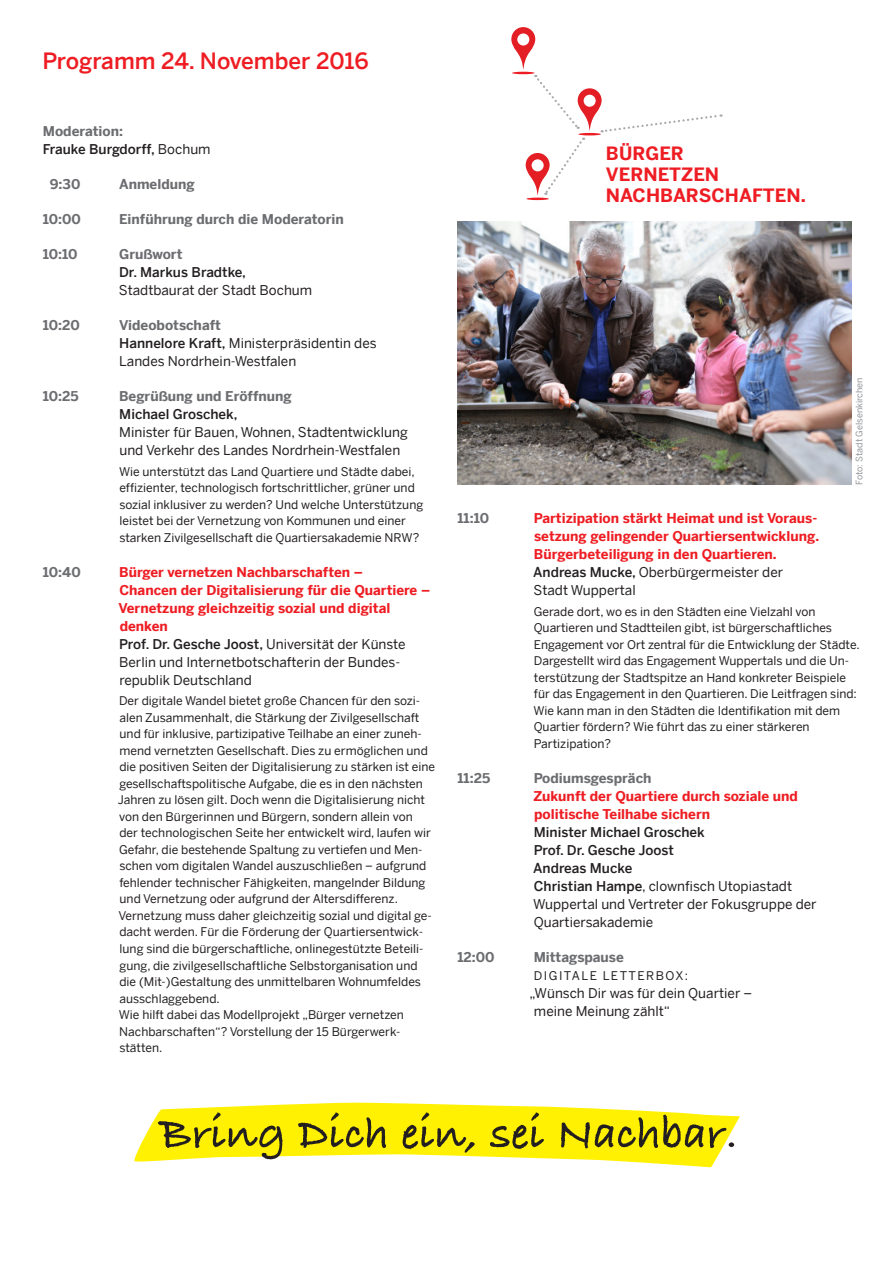
<style>
.page{position:relative;width:893px;height:1263px;background:#fff}
.page>*{position:absolute;margin:0;border:0;box-sizing:border-box;transform-origin:0 0}
.Überschrift1{font:500 22.5px "Benton Sans";color:#ee1d23}
.t1{font:700 18.45px/21px "Benton Sans";color:#ee1d23}
.Programm{font:13.5px/18px "Benton Sans";color:#231f20}
.Programm-2{font:700 13.5px/18px "Benton Sans";color:#ee1d23}
.Programm-3{font:700 13.5px "Benton Sans";color:#6c6d70}
.Programm-4{font:500 13.5px "Benton Sans";color:#231f20}
.Inhalt{font:12px/16.5px "Benton Sans";color:#231f20}
.Programm-5{font:12px "Benton Sans";letter-spacing:.12em;color:#231f20}
.Fließtext{font:9px "Benton Sans";color:#939598}
.s1{font-weight:400}
.s2{font-weight:700;color:#6c6d70}
.s3{font-weight:500}
.s4{font-weight:500;color:#231f20}
.s5{font-weight:400;color:#231f20}
.s6{font-weight:700;color:#ee1d23}
</style>
<div class="page">
<hr style="left:526px;top:198px;width:23px;height:2px;background:#ee1d23;border-radius:50%">
<svg style="left:511px;top:27px;width:210px;height:169px"></svg>
<svg style="left:134px;top:1103px;width:606px;height:64px"></svg>
<img style="left:457px;top:221px;width:395px;height:264px">
<p class="Überschrift1" style="left:43px;top:47px;width:328px">Programm 24. November 2016</p>
<p class="Programm-3" style="left:43px;top:123px;width:82px">Moderation:</p>
<p class="Programm-4" style="left:43px;top:141px;width:169px">Frauke Burgdorff, <span class="s1">Bochum</span></p>
<p class="Programm-3" style="left:50px;top:176px;width:32px">9:30</p>
<p class="Programm-3" style="left:119px;top:176px;width:77px">Anmeldung</p>
<p class="Programm-3" style="left:43px;top:211px;width:40px">10:00</p>
<p class="Programm-3" style="left:119px;top:211px;width:226px">Einführung durch die Moderatorin</p>
<p class="Programm-3" style="left:43px;top:246px;width:36px">10:10</p>
<p class="Programm" style="left:119px;top:245px;width:195px"><span class="s2">Grußwort<br></span><span class="s3">Dr. Markus Bradtke,<br></span>Stadtbaurat der Stadt Bochum</p>
<p class="Programm-3" style="left:43px;top:317px;width:38px">10:20</p>
<p class="Programm" style="left:119px;top:316px;width:259px"><span class="s2">Videobotschaft<br></span><span class="s3">Hannelore Kraft,</span> Ministerpräsidentin des<br>Landes Nordrhein-Westfalen</p>
<p class="Programm-3" style="left:43px;top:388px;width:37px">10:25</p>
<p class="Programm" style="left:119px;top:387px;width:290px"><span class="s2">Begrüßung und Eröffnung<br></span><span class="s3">Michael Groschek,<br></span>Minister für Bauen, Wohnen, Stadtentwicklung und Verkehr des Landes Nordrhein-Westfalen</p>
<p class="Inhalt" style="left:119px;top:463px;width:306px">Wie unterstützt das Land Quartiere und Städte dabei, effizienter, technologisch fortschrittlicher, grüner und sozial inklusiver zu werden? Und welche Unterstützung leistet bei der Vernetzung von Kommunen und einer starken Zivilgesellschaft die Quartiersakademie NRW?</p>
<p class="Programm-3" style="left:43px;top:564px;width:39px">10:40</p>
<p class="Programm-2" style="left:119px;top:563px;width:313px">Bürger vernetzen Nachbarschaften –<br>Chancen der Digitalisierung für die Quartiere – Vernetzung gleichzeitig sozial und digital denken<br><span class="s4">Prof. Dr. Gesche Joost,</span> <span class="s5">Universität der Künste Berlin und Internetbotschafterin der Bundes&shy;republik Deutschland</span></p>
<p class="Inhalt" style="left:118px;top:693px;width:319px">Der digitale Wandel bietet große Chancen für den sozi&shy;alen Zusammenhalt, die Stärkung der Zivilgesellschaft und für inklusive, partizipative Teilhabe an einer zuneh&shy;mend vernetzten Gesellschaft. Dies zu ermöglichen und die positiven Seiten der Digitalisierung zu stärken ist eine gesellschaftspolitische Aufgabe, die es in den nächsten Jahren zu lösen gilt. Doch wenn die Digitalisierung nicht von den Bürgerinnen und Bürgern, sondern allein von<br>der technologischen Seite her entwickelt wird, laufen wir Gefahr, die bestehende Spaltung zu vertiefen und Men&shy;schen vom digitalen Wandel auszuschließen – aufgrund fehlender technischer Fähigkeiten, mangelnder Bildung und Vernetzung oder aufgrund der Altersdifferenz.<br>Vernetzung muss daher gleichzeitig sozial und digital ge&shy;dacht werden. Für die Förderung der Quartiersentwick&shy;lung sind die bürgerschaftliche, onlinegestützte Beteili&shy;gung, die zivilgesellschaftliche Selbstorganisation und die (Mit-)Gestaltung des unmittelbaren Wohnumfeldes ausschlaggebend.<br>Wie hilft dabei das Modellprojekt „Bürger vernetzen Nachbarschaften“? Vorstellung der 15 Bürgerwerk&shy;stätten.</p>
<h2 class="t1" style="left:606px;top:142px;width:201px">BÜRGER<br>VERNETZEN<br>NACHBARSCHAFTEN.</h2>
<p class="Fließtext" style="left:854px;top:485px;width:109px;rotate:-90deg">Foto: Stadt Gelsenkirchen</p>
<p class="Programm-3" style="left:457px;top:510px;width:33px">11:10</p>
<p class="Programm-2" style="left:533px;top:509px;width:288px">Partizipation stärkt Heimat und ist Voraus&shy;setzung gelingender Quartiersentwicklung.<br>Bürgerbeteiligung in den Quartieren.<br><span class="s4">Andreas Mucke,</span> <span class="s5">Oberbürgermeister der Stadt Wuppertal</span></p>
<p class="Inhalt" style="left:533px;top:603px;width:328px">Gerade dort, wo es in den Städten eine Vielzahl von Quartieren und Stadtteilen gibt, ist bürgerschaftliches Engagement vor Ort zentral für die Entwicklung der Städte.<br>Dargestellt wird das Engagement Wuppertals und die Un&shy;terstützung der Stadtspitze an Hand konkreter Beispiele für das Engagement in den Quartieren. Die Leitfragen sind:<br>Wie kann man in den Städten die Identifikation mit dem Quartier fördern? Wie führt das zu einer stärkeren Partizipation?</p>
<p class="Programm-3" style="left:457px;top:770px;width:34px">11:25</p>
<p class="Programm" style="left:533px;top:769px;width:285px"><span class="s2">Podiumsgespräch<br></span><span class="s6">Zukunft der Quartiere durch soziale und politische Teilhabe sichern<br></span><span class="s3">Minister Michael Groschek<br>Prof. Dr. Gesche Joost<br>Andreas Mucke<br>Christian Hampe</span>, clownfisch Utopiastadt<br>Wuppertal und Vertreter der Fokusgruppe der<br>Quartiersakademie</p>
<p class="Programm-3" style="left:457px;top:949px;width:39px">12:00</p>
<p class="Programm-3" style="left:534px;top:949px;width:92px">Mittagspause</p>
<p class="Programm-5" style="left:534px;top:968px;width:156px">DIGITALE LETTERBOX:</p>
<p class="Programm" style="left:534px;top:984px;width:220px;text-indent:-4px">„Wünsch Dir was für dein Quartier – meine Meinung zählt“</p>
</div>
